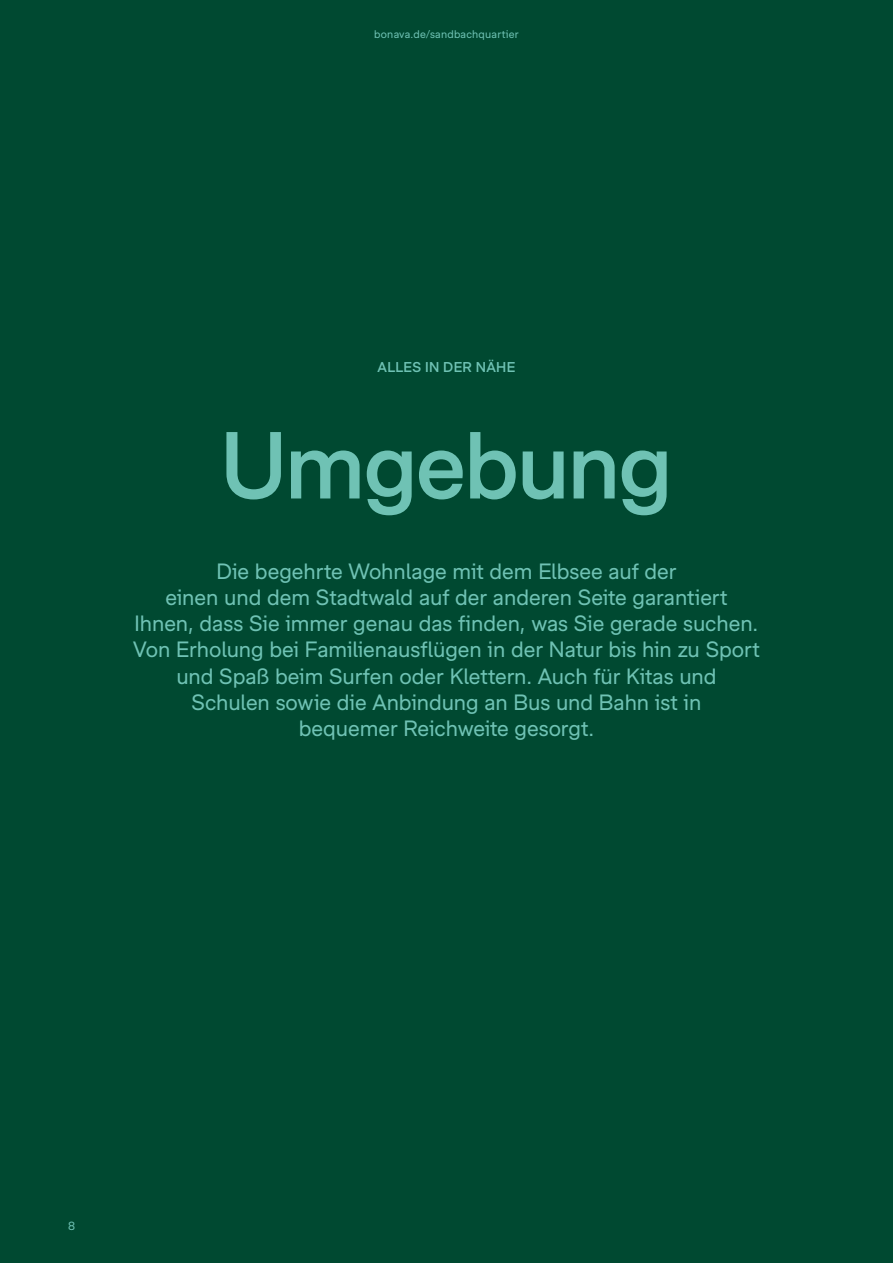
<style>
.page{position:relative;width:893px;height:1263px;background:#004931}
.page>*{position:absolute;margin:0;border:0;box-sizing:border-box;transform-origin:0 0}
.t1{font:500 90px "Bonava Sans";letter-spacing:-.025em;color:#6fc2b4}
.t2{font:21px/26.2px "Bonava Sans";letter-spacing:-.005em;color:#6fc2b4;text-align:center}
.t3{font:500 13.5px "Bonava Sans";letter-spacing:.02em;color:#6fc2b4}
.t4{font:11.25px "Bonava Sans";color:#6fc2b4}
.t5{font:10.5px "Bonava Sans";letter-spacing:.02em;color:#6fc2b4}
</style>
<div class="page">
<p class="t5" style="left:374px;top:28px;width:146px">bonava.de/sandbachquartier</p>
<p class="t3" style="left:378px;top:359px;width:139px">ALLES IN DER NÄHE</p>
<h1 class="t1" style="left:220px;top:412px;width:454px">Umgebung</h1>
<p class="t2" style="left:133px;top:557px;width:628px">Die begehrte Wohnlage mit dem Elbsee auf der<br>einen und dem Stadtwald auf der anderen Seite garantiert Ihnen, dass Sie immer genau das finden, was Sie gerade suchen.<br>Von Erholung bei Familienausflügen in der Natur bis hin zu Sport und Spaß beim Surfen oder Klettern. Auch für Kitas und<br>Schulen sowie die Anbindung an Bus und Bahn ist in<br>bequemer Reichweite gesorgt.</p>
<p class="t4" style="left:68px;top:1219px;width:9px">8</p>
</div>
